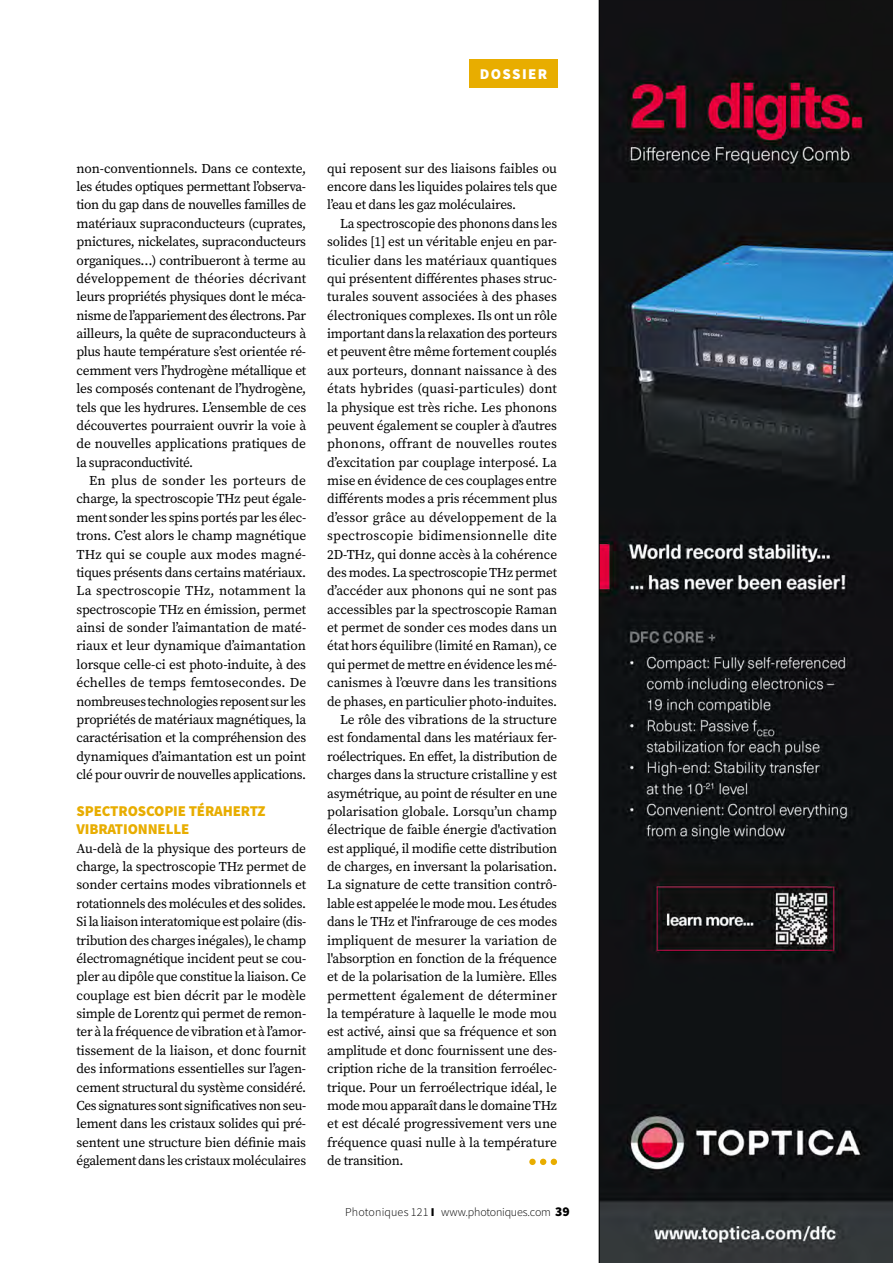
<style>
.page{position:relative;width:893px;height:1263px;background:#fff}
.page>*{position:absolute;margin:0;border:0;box-sizing:border-box;transform-origin:0 0}
.t1{font:900 15px/18px "Source Sans Pro";letter-spacing:-.01em;color:#e8ad00}
.t2{font:900 15px "Source Sans Pro";letter-spacing:.09em;color:#fff}
.t3{font:13.5px/18.3px "Source Serif Pro";letter-spacing:-.015em;color:#000;text-align:justify}
.t4{font:13.5px "Source Serif Pro";letter-spacing:.01em;color:#000}
.t5{font:13.5px "Source Serif Pro";letter-spacing:.02em;color:#000}
.t6{font:13.5px "Source Serif Pro";letter-spacing:.005em;color:#000}
.t7{font:300 12px "Source Sans Pro";letter-spacing:.005em;color:#000}
.s1{font-weight:900}
.s2{font-weight:900;font-size:13.5px}
</style>
<div class="page">
<div style="left:469px;top:60px;width:89px;height:28px;background:#e8ad00"></div>
<svg style="left:599px;top:0;width:294px;height:1263px;background:#202227"></svg>
<div style="left:529px;top:1159px;width:7px;height:6px;background:#e8ad00;border-radius:50%"></div>
<svg style="left:540px;top:1159px;width:17px;height:6px"></svg>
<p class="t2" style="left:480px;top:64px;width:69px">DOSSIER</p>
<p class="t3" style="left:77px;top:159px;width:231px">non-conventionnels. Dans ce contexte, les études optiques permettant l’observa&shy;tion du gap dans de nouvelles familles de matériaux supraconducteurs (cuprates, pnictures, nickelates, supraconducteurs organiques…) contribueront à terme au développement de théories décrivant leurs propriétés physiques dont le méca&shy;nisme de l’appariement des électrons. Par ailleurs, la quête de supraconducteurs à plus haute température s’est orientée ré&shy;cemment vers l’hydrogène métallique et les composés contenant de l’hydrogène, tels que les hydrures. L’ensemble de ces découvertes pourraient ouvrir la voie à de nouvelles applications pratiques de la supraconductivité.</p>
<p class="t3" style="left:77px;top:471px;width:231px;text-indent:13px">En plus de sonder les porteurs de charge, la spectroscopie THz peut égale&shy;ment sonder les spins portés par les élec&shy;trons. C’est alors le champ magnétique THz qui se couple aux modes magné&shy;tiques présents dans certains matériaux.<br>La spectroscopie THz, notamment la spectroscopie THz en émission, permet ainsi de sonder l’aimantation de maté&shy;riaux et leur dynamique d’aimantation lorsque celle-ci est photo-induite, à des échelles de temps femtosecondes. De nombreuses technologies reposent sur les propriétés de matériaux magnétiques, la caractérisation et la compréhension des dynamiques d’aimantation est un point clé pour ouvrir de nouvelles applications.</p>
<p class="t1" style="left:77px;top:802px;width:190px">SPECTROSCOPIE TÉRAHERTZ<br>VIBRATIONNELLE</p>
<p class="t3" style="left:77px;top:839px;width:231px">Au-delà de la physique des porteurs de charge, la spectroscopie THz permet de sonder certains modes vibrationnels et rotationnels des molécules et des solides.<br>Si la liaison interatomique est polaire (dis&shy;tribution des charges inégales), le champ électromagnétique incident peut se cou&shy;pler au dipôle que constitue la liaison. Ce couplage est bien décrit par le modèle simple de Lorentz qui permet de remon&shy;ter à la fréquence de vibration et à l’amor&shy;tissement de la liaison, et donc fournit des informations essentielles sur l’agen&shy;cement structural du système considéré.<br>Ces signatures sont significatives non seu&shy;lement dans les cristaux solides qui pré&shy;sentent une structure bien définie mais également dans les cristaux moléculaires</p>
<p class="t3" style="left:327px;top:159px;width:231px">qui reposent sur des liaisons faibles ou encore dans les liquides polaires tels que l’eau et dans les gaz moléculaires.</p>
<p class="t3" style="left:340px;top:214px;width:219px">La spectroscopie des phonons dans les</p>
<p class="t3" style="left:327px;top:233px;width:231px">solides [1] est un véritable enjeu en par-</p>
<p class="t3" style="left:327px;top:251px;width:231px">ticulier dans les matériaux quantiques</p>
<p class="t3" style="left:327px;top:269px;width:231px">qui présentent différentes phases struc-</p>
<p class="t3" style="left:327px;top:288px;width:231px">turales souvent associées à des phases</p>
<p class="t3" style="left:327px;top:306px;width:231px">électroniques complexes. Ils ont un rôle</p>
<p class="t3" style="left:327px;top:324px;width:231px">important dans la relaxation des porteurs</p>
<p class="t3" style="left:327px;top:343px;width:231px">et peuvent être même fortement couplés</p>
<p class="t3" style="left:327px;top:361px;width:231px">aux porteurs, donnant naissance à des</p>
<p class="t4" style="left:327px;top:380px;width:231px">états hybrides (quasi-particules) dont</p>
<p class="t3" style="left:327px;top:398px;width:231px">la physique est très riche. Les phonons</p>
<p class="t3" style="left:327px;top:416px;width:231px">peuvent également se coupler à d’autres</p>
<p class="t4" style="left:327px;top:435px;width:231px">phonons, offrant de nouvelles routes</p>
<p class="t3" style="left:327px;top:453px;width:231px">d’excitation par couplage interposé. La</p>
<p class="t3" style="left:327px;top:471px;width:231px">mise en évidence de ces couplages entre</p>
<p class="t3" style="left:327px;top:490px;width:231px">différents modes a pris récemment plus</p>
<p class="t4" style="left:327px;top:508px;width:231px">d’essor grâce au développement de la</p>
<p class="t5" style="left:327px;top:527px;width:231px">spectroscopie bidimensionnelle dite</p>
<p class="t3" style="left:327px;top:545px;width:231px">2D-THz, qui donne accès à la cohérence</p>
<p class="t3" style="left:327px;top:563px;width:231px">des modes. La spectroscopie THz permet</p>
<p class="t3" style="left:327px;top:582px;width:231px">d’accéder aux phonons qui ne sont pas</p>
<p class="t3" style="left:327px;top:600px;width:231px">accessibles par la spectroscopie Raman</p>
<p class="t3" style="left:327px;top:618px;width:231px">et permet de sonder ces modes dans un</p>
<p class="t3" style="left:327px;top:637px;width:231px">état hors équilibre (limité en Raman), ce</p>
<p class="t3" style="left:327px;top:655px;width:231px">qui permet de mettre en évidence les mé-</p>
<p class="t3" style="left:327px;top:674px;width:231px">canismes à l’œuvre dans les transitions</p>
<p class="t3" style="left:327px;top:692px;width:231px">de phases, en particulier photo-induites.</p>
<p class="t3" style="left:340px;top:710px;width:218px">Le rôle des vibrations de la structure</p>
<p class="t3" style="left:327px;top:729px;width:231px">est fondamental dans les matériaux fer-</p>
<p class="t3" style="left:327px;top:747px;width:231px">roélectriques. En effet, la distribution de</p>
<p class="t3" style="left:327px;top:765px;width:231px">charges dans la structure cristalline y est</p>
<p class="t3" style="left:327px;top:784px;width:231px">asymétrique, au point de résulter en une</p>
<p class="t3" style="left:327px;top:802px;width:231px">polarisation globale. Lorsqu’un champ</p>
<p class="t3" style="left:327px;top:821px;width:231px">électrique de faible énergie d'activation</p>
<p class="t3" style="left:327px;top:839px;width:231px">est appliqué, il modifie cette distribution</p>
<p class="t3" style="left:327px;top:857px;width:231px">de charges, en inversant la polarisation.</p>
<p class="t3" style="left:327px;top:876px;width:231px">La signature de cette transition contrô-</p>
<p class="t3" style="left:327px;top:894px;width:231px">lable est appelée le mode mou. Les études</p>
<p class="t3" style="left:327px;top:912px;width:231px">dans le THz et l'infrarouge de ces modes</p>
<p class="t3" style="left:327px;top:931px;width:231px">impliquent de mesurer la variation de</p>
<p class="t3" style="left:327px;top:949px;width:231px">l'absorption en fonction de la fréquence</p>
<p class="t3" style="left:327px;top:968px;width:231px">et de la polarisation de la lumière. Elles</p>
<p class="t6" style="left:327px;top:986px;width:231px">permettent également de déterminer</p>
<p class="t3" style="left:327px;top:1004px;width:231px">la température à laquelle le mode mou</p>
<p class="t3" style="left:327px;top:1023px;width:231px">est activé, ainsi que sa fréquence et son</p>
<p class="t3" style="left:327px;top:1041px;width:231px">amplitude et donc fournissent une des-</p>
<p class="t3" style="left:327px;top:1059px;width:231px">cription riche de la transition ferroélec-</p>
<p class="t3" style="left:327px;top:1078px;width:231px">trique. Pour un ferroélectrique idéal, le</p>
<p class="t3" style="left:327px;top:1096px;width:231px">mode mou apparaît dans le domaine THz</p>
<p class="t3" style="left:327px;top:1115px;width:231px">et est décalé progressivement vers une</p>
<p class="t3" style="left:327px;top:1133px;width:231px">fréquence quasi nulle à la température</p>
<p class="t3" style="left:327px;top:1151px;width:78px">de transition.</p>
<p class="t7" style="left:345px;top:1205px;width:226px">Photoniques 121 <span class="s1">I</span> www.photoniques.com <span class="s2">39</span></p>
</div>
